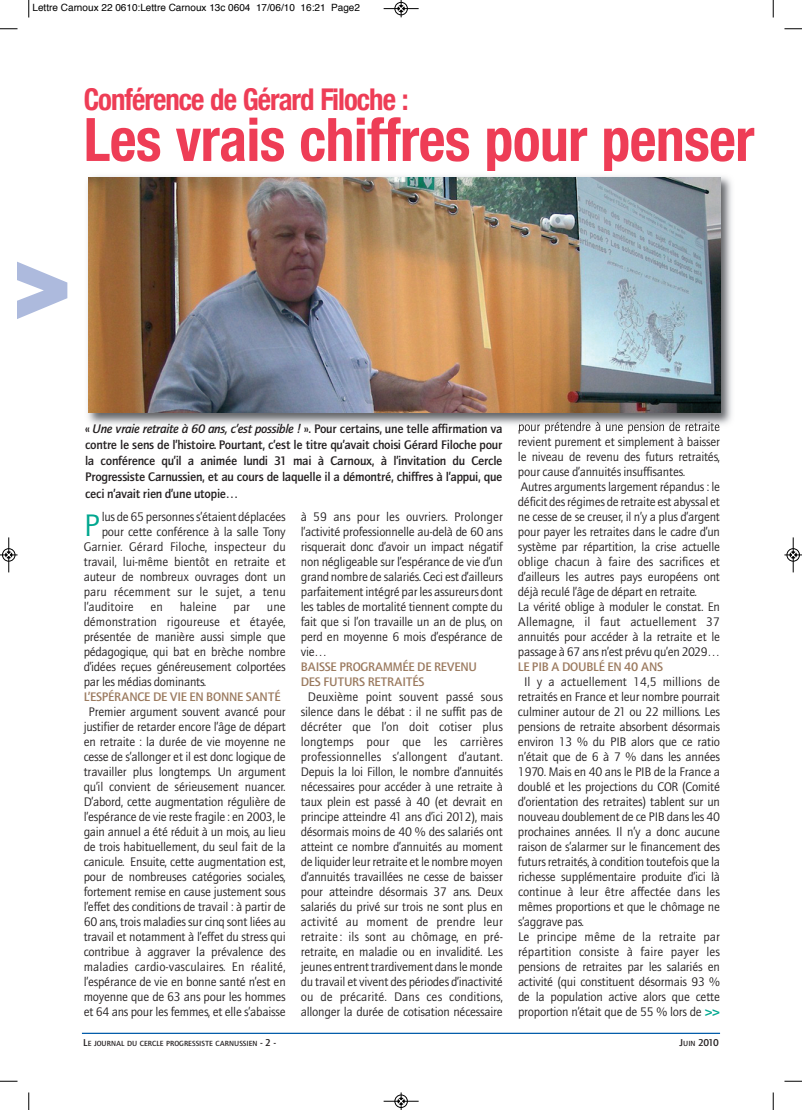
<style>
.page{position:relative;width:802px;height:1110px;background:#fff}
.page>*{position:absolute;margin:0;border:0;box-sizing:border-box;transform-origin:0 0}
.t1{font:900 108.12px "Arial";color:#adbadd}
.t2{font:700 condensed 60px "Helvetica Neue";letter-spacing:-.01em;color:#ee3d56;scale:.96 1}
.t3{font:31.38px "AT Quay Sans";color:#00a78f}
.t4{font:700 condensed 30px "Helvetica Neue";letter-spacing:-.035em;color:#ee3d56;scale:.96 1}
.t5{font:12.5px/15px "AT Quay Sans";letter-spacing:-.02em;color:#231f20;text-align:justify}
.t6{font:500 12.5px/16.2px "AT Quay Sans";letter-spacing:-.025em;color:#231f20;text-align:justify}
.t7{font:500 12.5px/15px "AT Quay Sans";letter-spacing:-.025em;color:#9b7a5f}
.t8{font:12.5px "AT Quay Sans";color:#231f20}
.t9{font:10px "Helvetica";color:#000}
.t10{font:500 10px "AT Quay Sans";color:#231f20}
.t11{font:500 7.5px "AT Quay Sans";color:#231f20}
.s1{font-style:italic}
.s2{color:#fff}
.s3{font-weight:900;color:#00a78f}
.s4{font-size:10px}
.s5{font-size:7.5px}
</style>
<div class="page">
<hr style="left:82px;top:1033px;width:638px;height:1px;background:#015ba9">
<img style="left:87px;top:176px;width:645px;height:253px">
<img style="left:519px;top:422px;width:66px;height:7px">
<img style="left:88px;top:177px;width:632px;height:236px">
<svg style="left:28px;top:0;width:2px;height:18px"></svg>
<svg style="left:0;top:28px;width:18px;height:2px"></svg>
<svg style="left:772px;top:0;width:2px;height:18px"></svg>
<svg style="left:784px;top:28px;width:18px;height:2px"></svg>
<svg style="left:28px;top:1092px;width:2px;height:18px"></svg>
<svg style="left:0;top:1081px;width:18px;height:1px"></svg>
<svg style="left:772px;top:1092px;width:2px;height:18px"></svg>
<svg style="left:784px;top:1081px;width:18px;height:1px"></svg>
<div style="left:394px;top:2px;width:14px;height:13px;border:1px solid #fff;border-radius:50%"></div>
<hr style="left:383px;top:8px;width:35px;height:1px;background:#000">
<div style="left:395px;top:2px;width:12px;height:13px;border:1px solid #000;border-radius:50%"></div>
<svg style="left:398px;top:0;width:6px;height:17px"></svg>
<div style="left:394px;top:1094px;width:14px;height:14px;border:1px solid #fff;border-radius:50%"></div>
<hr style="left:383px;top:1101px;width:35px;height:1px;background:#000">
<div style="left:395px;top:1095px;width:12px;height:13px;border:1px solid #000;border-radius:50%"></div>
<svg style="left:398px;top:1092px;width:6px;height:18px"></svg>
<div style="left:2px;top:548px;width:13px;height:14px;border:1px solid #fff;border-radius:50%"></div>
<hr style="left:9px;top:537px;width:1px;height:35px;background:#000">
<div style="left:2px;top:548px;width:13px;height:13px;border:1px solid #000;border-radius:50%"></div>
<svg style="left:0;top:552px;width:18px;height:6px"></svg>
<div style="left:786px;top:548px;width:13px;height:14px;border:1px solid #fff;border-radius:50%"></div>
<hr style="left:793px;top:537px;width:1px;height:35px;background:#000">
<div style="left:786px;top:548px;width:13px;height:13px;border:1px solid #000;border-radius:50%"></div>
<svg style="left:784px;top:552px;width:18px;height:6px"></svg>
<p class="t9" style="left:32px;top:4px;width:329px">Lettre Carnoux 22 0610:Lettre Carnoux 13c 0604 17/06/10 16:21 Page2</p>
<h3 class="t4" style="left:84px;top:81px;width:340px">Conférence de Gérard Filoche :</h3>
<h2 class="t2" style="left:84px;top:103px;width:700px">Les vrais chiffres pour penser</h2>
<h1 class="t1" style="left:2px;top:210px;width:73px">&gt;</h1>
<p class="t6" style="left:85px;top:421px;width:419px">« <span class="s1">Une vraie retraite à 60 ans, c’est possible !</span> ». Pour certains, une telle affirmation va contre le sens de l’histoire. Pourtant, c’est le titre qu’avait choisi Gérard Filoche pour la conférence qu’il a animée lundi 31 mai à Carnoux, à l’invitation du Cercle Progressiste Carnussien, et au cours de laquelle il a démontré, chiffres à l’appui, que ceci n’avait rien d’une utopie…</p>
<h3 class="t3" style="left:84px;top:513px;width:18px">P</h3>
<p class="t5" style="left:102px;top:510px;width:186px">lus de 65 personnes s’étaient déplacées</p>
<p class="t5" style="left:102px;top:525px;width:186px">pour cette conférence à la salle Tony</p>
<p class="t8" style="left:84px;top:541px;width:204px">Garnier. Gérard Filoche, inspecteur du</p>
<p class="t5" style="left:84px;top:555px;width:204px">travail, lui-même bientôt en retraite et</p>
<p class="t5" style="left:84px;top:570px;width:204px">auteur de nombreux ouvrages dont un</p>
<p class="t8" style="left:84px;top:586px;width:204px">paru récemment sur le sujet, a tenu</p>
<p class="t8" style="left:84px;top:601px;width:52px">l’auditoire</p>
<p class="t5" style="left:150px;top:600px;width:14px">en</p>
<p class="t8" style="left:180px;top:601px;width:39px">haleine</p>
<p class="t5" style="left:233px;top:600px;width:18px">par</p>
<p class="t5" style="left:84px;top:600px;width:204px;text-indent:183px">une démonstration rigoureuse et étayée, présentée de manière aussi simple que pédagogique, qui bat en brèche nombre d’idées reçues généreusement colportées par les médias dominants.</p>
<p class="t7" style="left:84px;top:690px;width:198px">L’ESPÉRANCE DE VIE EN BONNE SANTÉ</p>
<p class="t5" style="left:84px;top:705px;width:204px;text-align:center">Premier argument souvent avancé pour justifier de retarder encore l’âge de départ en retraite : la durée de vie moyenne ne cesse de s’allonger et il est donc logique de travailler plus longtemps. Un argument qu’il convient de sérieusement nuancer.<br>D’abord, cette augmentation régulière de l’espérance de vie reste fragile : en 2003, le gain annuel a été réduit à un mois, au lieu de trois habituellement, du seul fait de la canicule. Ensuite, cette augmentation est, pour de nombreuses catégories sociales, fortement remise en cause justement sous l’effet des conditions de travail : à partir de 60 ans, trois maladies sur cinq sont liées au travail et notamment à l’effet du stress qui contribue à aggraver la prévalence des maladies cardio-vasculaires. En réalité, l’espérance de vie en bonne santé n’est en moyenne que de 63 ans pour les hommes et 64 ans pour les femmes, et elle s’abaisse</p>
<p class="t5" style="left:301px;top:510px;width:204px">à 59 ans pour les ouvriers. Prolonger l’activité professionnelle au-delà de 60 ans risquerait donc d’avoir un impact négatif non négligeable sur l’espérance de vie d’un grand nombre de salariés. Ceci est d’ailleurs parfaitement intégré par les assureurs dont les tables de mortalité tiennent compte du fait que si l’on travaille un an de plus, on perd en moyenne 6 mois d’espérance de vie…</p>
<p class="t7" style="left:301px;top:660px;width:178px">BAISSE PROGRAMMÉE DE REVENU<br>DES FUTURS RETRAITÉS</p>
<p class="t5" style="left:301px;top:690px;width:204px;text-align:center">Deuxième point souvent passé sous silence dans le débat : il ne suffit pas de décréter que l’on doit cotiser plus longtemps pour que les carrières professionnelles s’allongent d’autant.<br>Depuis la loi Fillon, le nombre d’annuités nécessaires pour accéder à une retraite à taux plein est passé à 40 (et devrait en principe atteindre 41 ans d’ici 2012), mais désormais moins de 40 % des salariés ont atteint ce nombre d’annuités au moment de liquiderleurretraite etlenombremoyen d’annuités travaillées ne cesse de baisser pour atteindre désormais 37 ans. Deux salariés du privé sur trois ne sont plus en activité au moment de prendre leur retraite<span class="s2">.</span>: ils sont au chômage, en pré&shy;retraite, en maladie ou en invalidité. Les jeunes entrenttrardivement danslemonde du travail et vivent des périodes d’inactivité ou de précarité. Dans ces conditions, allonger la durée de cotisation nécessaire</p>
<p class="t5" style="left:518px;top:420px;width:204px;text-align:left">pour prétendre à une pension de retraite revient purement et simplement à baisser le niveau de revenu des futurs retraités, pour cause d’annuités insuffisantes.<br>Autres arguments largement répandus : le déficit desrégimes de retraite est abyssal et ne cesse de se creuser, il n’y a plus d’argent pour payer les retraites dans le cadre d’un système par répartition, la crise actuelle oblige chacun à faire des sacrifices et d’ailleurs les autres pays européens ont déjà reculé l’âge de départ en retraite.<br>La vérité oblige à moduler le constat. En Allemagne, il faut actuellement 37 annuités pour accéder à la retraite et le passage à 67 ans n’est prévu qu’en 2029…</p>
<p class="t7" style="left:518px;top:660px;width:147px">LE PIB A DOUBLÉ EN 40 ANS</p>
<p class="t5" style="left:518px;top:675px;width:204px;text-align:left;text-indent:6px">Il y a actuellement 14,5 millions de retraités en France et leur nombre pourrait culminer autour de 21 ou 22 millions. Les pensions de retraite absorbent désormais environ 13 % du PIB alors que ce ratio n’était que de 6 à 7 % dans les années 1970. Mais en 40 ans le PIB de la France a doublé et les projections du COR (Comité d’orientation des retraites) tablent sur un nouveau doublement de ce PIB dans les 40 prochaines années. Il n’y a donc aucune raison de s’alarmer sur le financement des futurs retraités, à condition toutefois que la richesse supplémentaire produite d’ici là continue à leur être affectée dans les mêmes proportions et que le chômage ne s’aggrave pas.<br>Le principe même de la retraite par répartition consiste à faire payer les pensions de retraites par les salariés en activité (qui constituent désormais 93 % de la population active alors que cette proportion n’était que de 55 % lors de <span class="s3">&gt;&gt;</span></p>
<p class="t11" style="left:83px;top:1040px;width:194px"><span class="s4">L</span>E JOURNAL DU CERCLE PROGRESSISTE CARNUSSIEN <span class="s4">- 2 -</span></p>
<p class="t10" style="left:679px;top:1038px;width:41px">J<span class="s5">UIN</span> 2010</p>
</div>
